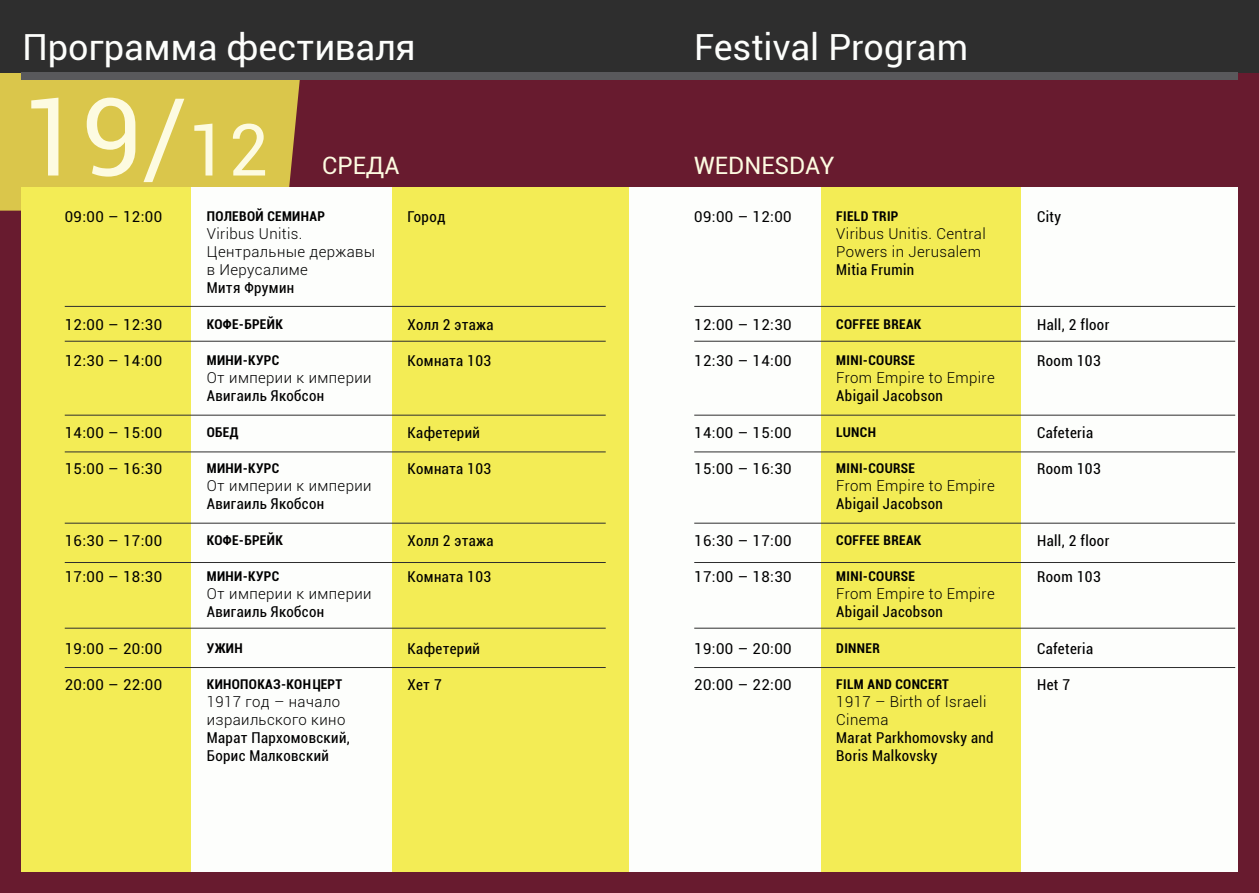
<style>
.page{position:relative;width:1259px;height:893px;background:#681b2f}
.page>*{position:absolute;margin:0;border:0;box-sizing:border-box;transform-origin:0 0}
.t1{font:108px "Roboto";color:#fdfbe1}
.t2{font:36px "Roboto";color:#fdfefc}
.t3{font:24px "Roboto";color:#fdfbe1}
.t4{font:condensed 15px/18px "Roboto";letter-spacing:.025em;color:#000}
.t5{font:300 15px/18px "Roboto";letter-spacing:.025em;color:#000}
.t6{font:15px "Roboto";letter-spacing:.025em;color:#000}
.t7{font:700 condensed 13.5px "Roboto";letter-spacing:.025em;color:#000}
.s1{font-size:72px}
</style>
<div class="page">
<div style="left:0;top:72px;width:308px;height:139px;background:#dac64b"></div>
<div style="left:21px;top:188px;width:1217px;height:684px;background:#f3ec55"></div>
<div style="left:629px;top:188px;width:192px;height:683px;background:#fdfefc"></div>
<div style="left:1021px;top:188px;width:217px;height:683px;background:#fdfefc"></div>
<div style="left:0;top:0;width:1259px;height:72px;background:#2e2e2e"></div>
<div style="left:21px;top:72px;width:1216px;height:8px;background:#59595c"></div>
<div style="left:191px;top:188px;width:201px;height:683px;background:#fdfefc"></div>
<hr style="left:65px;top:306px;width:541px;height:1px;background:#2e2e2e">
<hr style="left:65px;top:341px;width:541px;height:1px;background:#2e2e2e">
<hr style="left:65px;top:523px;width:541px;height:1px;background:#2e2e2e">
<hr style="left:65px;top:628px;width:541px;height:1px;background:#2e2e2e">
<hr style="left:65px;top:562px;width:541px;height:1px;background:#2e2e2e">
<hr style="left:65px;top:667px;width:541px;height:1px;background:#2e2e2e">
<hr style="left:65px;top:452px;width:541px;height:1px;background:#2e2e2e">
<hr style="left:65px;top:415px;width:541px;height:1px;background:#2e2e2e">
<hr style="left:694px;top:306px;width:541px;height:1px;background:#2e2e2e">
<hr style="left:694px;top:341px;width:541px;height:1px;background:#2e2e2e">
<hr style="left:694px;top:523px;width:541px;height:1px;background:#2e2e2e">
<hr style="left:694px;top:628px;width:541px;height:1px;background:#2e2e2e">
<hr style="left:694px;top:562px;width:541px;height:1px;background:#2e2e2e">
<hr style="left:694px;top:667px;width:541px;height:1px;background:#2e2e2e">
<hr style="left:694px;top:452px;width:541px;height:1px;background:#2e2e2e">
<hr style="left:694px;top:415px;width:541px;height:1px;background:#2e2e2e">
<h2 class="t2" style="left:22px;top:22px;width:395px">Программа фестиваля</h2>
<h2 class="t2" style="left:650px;top:22px;width:141px">Lectures</h2>
<h1 class="t1" style="left:21px;top:61px;width:249px">19/<span class="s1">12</span></h1>
<h2 class="t2" style="left:694px;top:22px;width:275px">Festival Program</h2>
<h2 class="t2" style="left:22px;top:22px;width:128px">Лекции</h2>
<h3 class="t3" style="left:322px;top:149px;width:79px">СРЕДА</h3>
<h3 class="t3" style="left:694px;top:149px;width:142px">WEDNESDAY</h3>
<p class="t6" style="left:65px;top:206px;width:99px">09:00 – 12:00</p>
<p class="t6" style="left:65px;top:314px;width:99px">12:00 – 12:30</p>
<p class="t6" style="left:65px;top:350px;width:99px">12:30 – 14:00</p>
<p class="t6" style="left:65px;top:422px;width:99px">14:00 – 15:00</p>
<p class="t6" style="left:65px;top:458px;width:99px">15:00 – 16:30</p>
<p class="t6" style="left:65px;top:530px;width:99px">16:30 – 17:00</p>
<p class="t6" style="left:65px;top:566px;width:99px">17:00 – 18:30</p>
<p class="t6" style="left:65px;top:638px;width:99px">19:00 – 20:00</p>
<p class="t6" style="left:65px;top:674px;width:99px">20:00 – 22:00</p>
<p class="t7" style="left:207px;top:207px;width:120px">ПОЛЕВОЙ СЕМИНАР</p>
<p class="t5" style="left:207px;top:224px;width:170px">Viribus Unitis.<br>Центральные державы в Иерусалиме</p>
<p class="t4" style="left:207px;top:278px;width:89px">Митя Фрумин</p>
<p class="t7" style="left:207px;top:315px;width:78px">КОФЕ-БРЕЙК</p>
<p class="t7" style="left:207px;top:351px;width:74px">МИНИ-КУРC</p>
<p class="t5" style="left:207px;top:368px;width:166px">От империи к империи</p>
<p class="t4" style="left:207px;top:386px;width:119px">Авигаиль Якобсон</p>
<p class="t7" style="left:207px;top:423px;width:33px">ОБЕД</p>
<p class="t7" style="left:207px;top:459px;width:74px">МИНИ-КУРC</p>
<p class="t5" style="left:207px;top:476px;width:166px">От империи к империи</p>
<p class="t4" style="left:207px;top:494px;width:119px">Авигаиль Якобсон</p>
<p class="t7" style="left:207px;top:531px;width:78px">КОФЕ-БРЕЙК</p>
<p class="t7" style="left:207px;top:567px;width:74px">МИНИ-КУРC</p>
<p class="t5" style="left:207px;top:584px;width:166px">От империи к империи</p>
<p class="t4" style="left:207px;top:602px;width:119px">Авигаиль Якобсон</p>
<p class="t7" style="left:207px;top:639px;width:37px">УЖИН</p>
<p class="t7" style="left:207px;top:675px;width:137px">КИНОПОКАЗ-КОНЦЕРТ</p>
<p class="t5" style="left:207px;top:692px;width:140px">1917 год – начало израильского кино</p>
<p class="t4" style="left:207px;top:728px;width:144px">Марат Пархомовский,<br>Борис Малковский</p>
<p class="t4" style="left:408px;top:207px;width:39px">Город</p>
<p class="t4" style="left:408px;top:315px;width:87px">Холл 2 этажа</p>
<p class="t4" style="left:408px;top:351px;width:85px">Комната 103</p>
<p class="t4" style="left:408px;top:423px;width:74px">Кафетерий</p>
<p class="t4" style="left:408px;top:459px;width:85px">Комната 103</p>
<p class="t4" style="left:408px;top:531px;width:87px">Холл 2 этажа</p>
<p class="t4" style="left:408px;top:567px;width:85px">Комната 103</p>
<p class="t4" style="left:408px;top:639px;width:74px">Кафетерий</p>
<p class="t4" style="left:408px;top:675px;width:36px">Хет 7</p>
<p class="t6" style="left:694px;top:206px;width:99px">09:00 – 12:00</p>
<p class="t6" style="left:694px;top:314px;width:99px">12:00 – 12:30</p>
<p class="t6" style="left:694px;top:350px;width:99px">12:30 – 14:00</p>
<p class="t6" style="left:694px;top:422px;width:99px">14:00 – 15:00</p>
<p class="t6" style="left:694px;top:458px;width:99px">15:00 – 16:30</p>
<p class="t6" style="left:694px;top:530px;width:99px">16:30 – 17:00</p>
<p class="t6" style="left:694px;top:566px;width:99px">17:00 – 18:30</p>
<p class="t6" style="left:694px;top:638px;width:99px">19:00 – 20:00</p>
<p class="t6" style="left:694px;top:674px;width:99px">20:00 – 22:00</p>
<p class="t7" style="left:836px;top:207px;width:64px">FIELD TRIP</p>
<p class="t5" style="left:836px;top:224px;width:151px">Viribus Unitis. Central<br>Powers in Jerusalem</p>
<p class="t4" style="left:836px;top:260px;width:79px">Mitia Frumin</p>
<p class="t7" style="left:836px;top:315px;width:87px">COFFEE BREAK</p>
<p class="t7" style="left:836px;top:351px;width:80px">MINI-COURSE</p>
<p class="t5" style="left:836px;top:368px;width:160px">From Empire to Empire</p>
<p class="t4" style="left:836px;top:386px;width:108px">Abigail Jacobson</p>
<p class="t7" style="left:836px;top:423px;width:41px">LUNCH</p>
<p class="t7" style="left:836px;top:459px;width:80px">MINI-COURSE</p>
<p class="t5" style="left:836px;top:476px;width:160px">From Empire to Empire</p>
<p class="t4" style="left:836px;top:494px;width:108px">Abigail Jacobson</p>
<p class="t7" style="left:836px;top:531px;width:87px">COFFEE BREAK</p>
<p class="t7" style="left:836px;top:567px;width:80px">MINI-COURSE</p>
<p class="t5" style="left:836px;top:584px;width:160px">From Empire to Empire</p>
<p class="t4" style="left:836px;top:602px;width:108px">Abigail Jacobson</p>
<p class="t7" style="left:836px;top:639px;width:45px">DINNER</p>
<p class="t7" style="left:836px;top:675px;width:114px">FILM AND CONCERT</p>
<p class="t5" style="left:836px;top:692px;width:152px">1917 – Birth of Israeli<br>Cinema</p>
<p class="t4" style="left:836px;top:728px;width:159px">Marat Parkhomovsky and<br>Boris Malkovsky</p>
<p class="t4" style="left:1037px;top:207px;width:25px">City</p>
<p class="t4" style="left:1037px;top:315px;width:74px">Hall, 2 floor</p>
<p class="t4" style="left:1037px;top:351px;width:65px">Room 103</p>
<p class="t4" style="left:1037px;top:423px;width:57px">Cafeteria</p>
<p class="t4" style="left:1037px;top:459px;width:65px">Room 103</p>
<p class="t4" style="left:1037px;top:531px;width:74px">Hall, 2 floor</p>
<p class="t4" style="left:1037px;top:567px;width:65px">Room 103</p>
<p class="t4" style="left:1037px;top:639px;width:57px">Cafeteria</p>
<p class="t4" style="left:1037px;top:675px;width:35px">Het 7</p>
</div>
